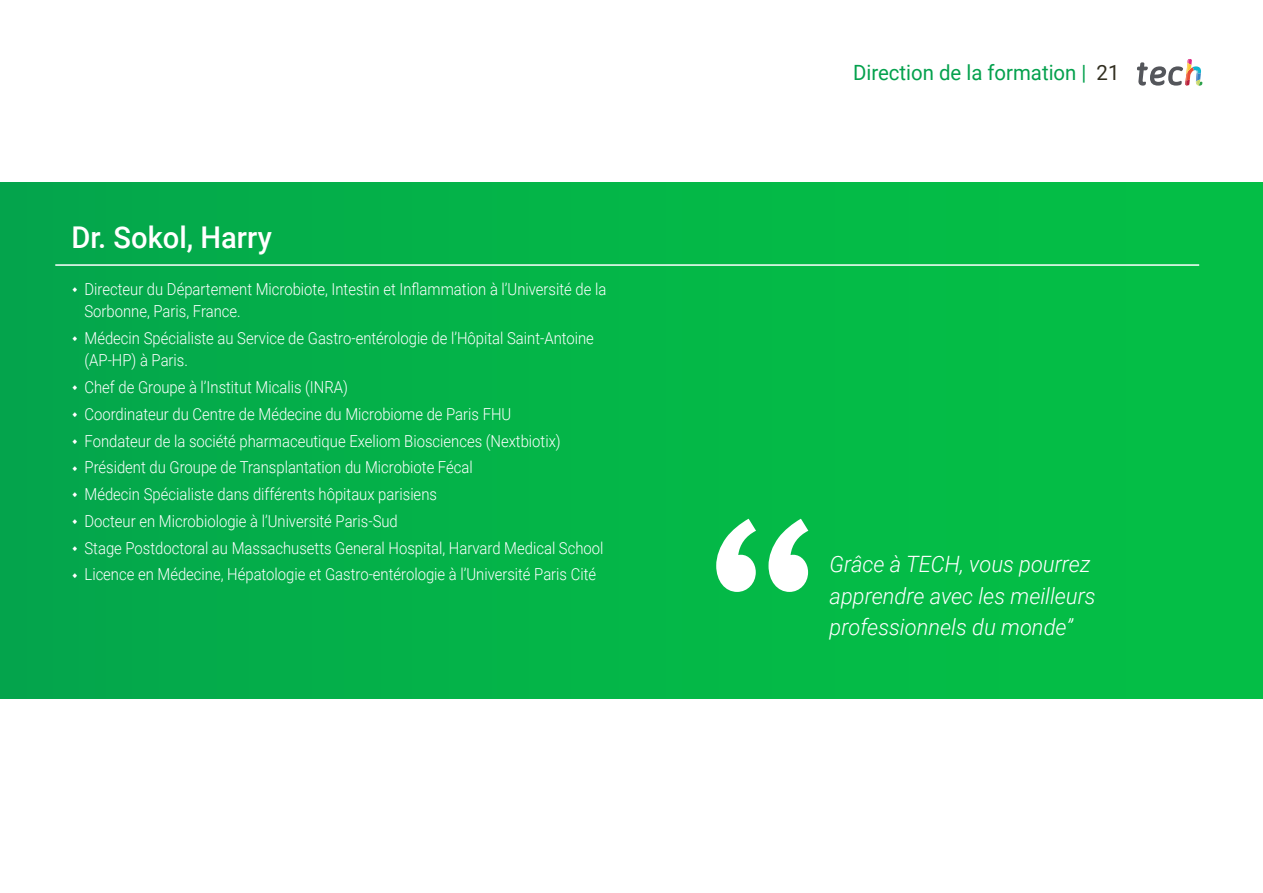
<style>
.page{position:relative;width:1263px;height:893px;background:#fff}
.page>*{position:absolute;margin:0;border:0;box-sizing:border-box;transform-origin:0 0}
.t1{font:500 30px "Roboto";color:#fff}
.t2{font:italic 300 22.5px/31.5px "Roboto";color:#fff}
.t3{font:21px "Roboto";color:#04a14d}
.t4{font:300 16.5px/26.7px "Roboto";color:#fff;scale:.9 1}
.s1{color:#312e20}
</style>
<div class="page">
<div style="left:0;top:182px;width:1263px;height:516px;background:linear-gradient(to right,#04a74b,#04c245)"></div>
<hr style="left:55px;top:264px;width:1144px;height:2px;background:#fff">
<svg style="left:716px;top:519px;width:92px;height:73px"></svg>
<svg style="left:1137px;top:59px;width:65px;height:27px"></svg>
<svg style="left:73px;top:287px;width:4px;height:5px"></svg>
<svg style="left:73px;top:336px;width:4px;height:5px"></svg>
<svg style="left:73px;top:385px;width:4px;height:5px"></svg>
<svg style="left:73px;top:412px;width:4px;height:5px"></svg>
<svg style="left:73px;top:439px;width:4px;height:5px"></svg>
<svg style="left:73px;top:466px;width:4px;height:5px"></svg>
<svg style="left:73px;top:492px;width:4px;height:5px"></svg>
<svg style="left:73px;top:519px;width:4px;height:5px"></svg>
<svg style="left:73px;top:546px;width:4px;height:5px"></svg>
<svg style="left:73px;top:573px;width:4px;height:5px"></svg>
<h1 class="t1" style="left:71px;top:216px;width:202px">Dr. Sokol, Harry</h1>
<p class="t4" style="left:85px;top:277px;width:581px;line-height:22.5px">Directeur du Département Microbiote, Intestin et Inflammation à l’Université de la<br>Sorbonne, Paris, France.</p>
<p class="t4" style="left:85px;top:326px;width:567px;line-height:22.5px">Médecin Spécialiste au Service de Gastro-entérologie de l’Hôpital Saint-Antoine (AP-HP) à Paris.</p>
<p class="t4" style="left:85px;top:373px;width:578px">Chef de Groupe à l’Institut Micalis (INRA)<br>Coordinateur du Centre de Médecine du Microbiome de Paris FHU<br>Fondateur de la société pharmaceutique Exeliom Biosciences (Nextbiotix)<br>Président du Groupe de Transplantation du Microbiote Fécal<br>Médecin Spécialiste dans différents hôpitaux parisiens<br>Docteur en Microbiologie à l’Université Paris-Sud<br>Stage Postdoctoral au Massachusetts General Hospital, Harvard Medical School Licence en Médecine, Hépatologie et Gastro-entérologie à l’Université Paris Cité</p>
<p class="t3" style="left:853px;top:57px;width:268px">Direction de la formation | <span class="s1">21</span></p>
<h2 class="t2" style="left:830px;top:548px;width:268px">Grâce à TECH, vous pourrez apprendre avec les meilleurs professionnels du monde”</h2>
</div>
